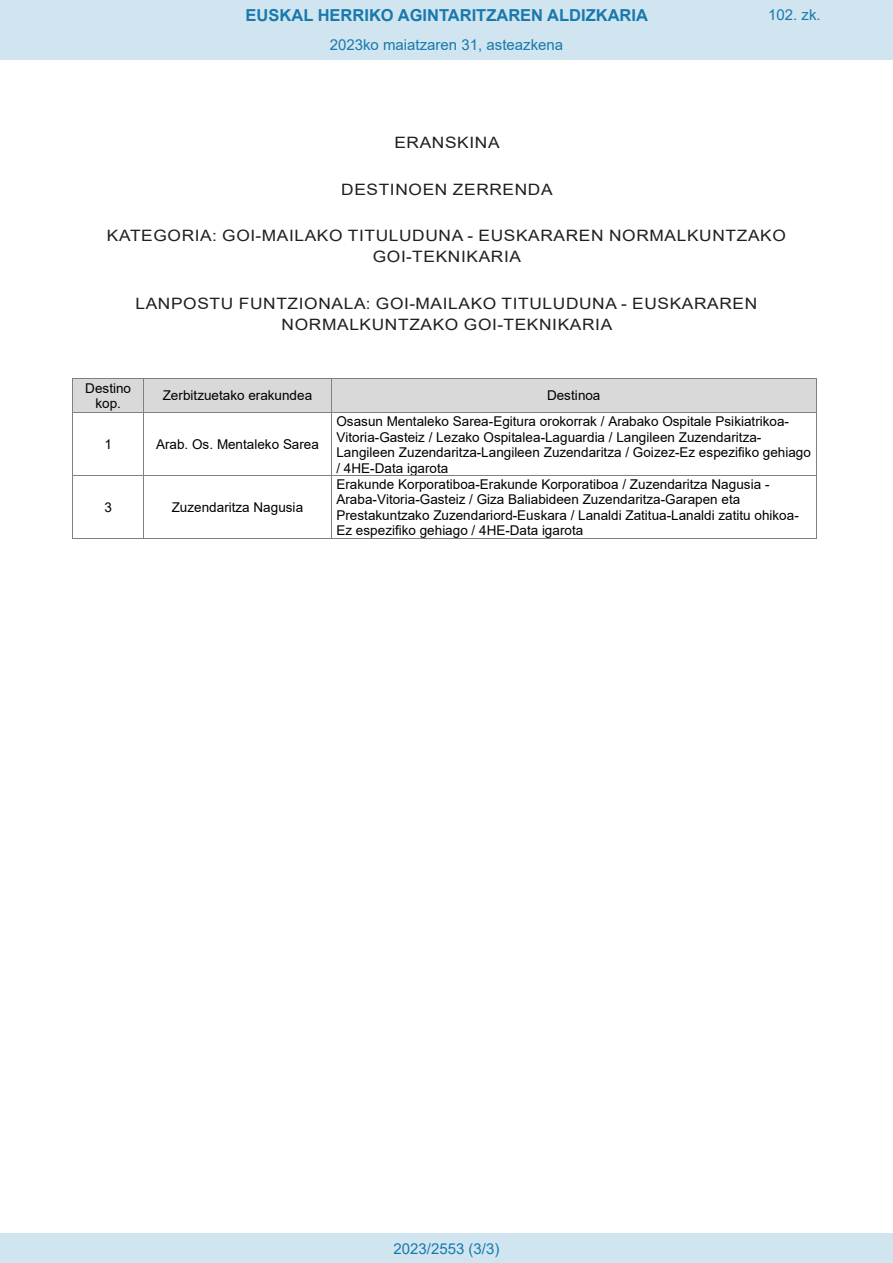
<style>
.page{position:relative;width:893px;height:1263px;background:#fff}
.page>*{position:absolute;margin:0;border:0;box-sizing:border-box;transform-origin:0 0}
.t1{font:700 16.5px "Arial";color:#1879ad}
.BOPVClave{font:15.6px/21px "Arial";letter-spacing:.035em;color:#231f20;text-align:center;scale:1.11 1}
.Paginacion_Centro{font:15px "Arial";color:#1879ad}
.t2{font:13.5px/15.6px "Arial";letter-spacing:.005em;color:#000}
</style>
<div class="page">
<div style="left:0;top:0;width:893px;height:60px;background:#d0e5f0"></div>
<div style="left:0;top:1233px;width:893px;height:30px;background:#d0e5f0"></div>
<div style="left:73px;top:379px;width:70px;height:34px;background:#d9d9d9"></div>
<div style="left:144px;top:379px;width:187px;height:34px;background:#d9d9d9"></div>
<div style="left:332px;top:379px;width:484px;height:34px;background:#d9d9d9"></div>
<hr style="left:73px;top:378px;width:70px;height:1px;background:#808080">
<hr style="left:144px;top:378px;width:187px;height:1px;background:#808080">
<hr style="left:332px;top:378px;width:484px;height:1px;background:#808080">
<hr style="left:72px;top:379px;width:1px;height:34px;background:#808080">
<hr style="left:143px;top:379px;width:1px;height:34px;background:#808080">
<hr style="left:331px;top:379px;width:1px;height:34px;background:#808080">
<hr style="left:816px;top:379px;width:1px;height:34px;background:#808080">
<hr style="left:73px;top:413px;width:70px;height:1px;background:#808080">
<hr style="left:144px;top:413px;width:187px;height:1px;background:#808080">
<hr style="left:332px;top:413px;width:484px;height:1px;background:#808080">
<hr style="left:72px;top:413px;width:1px;height:62px;background:#808080">
<hr style="left:143px;top:413px;width:1px;height:62px;background:#808080">
<hr style="left:331px;top:413px;width:1px;height:62px;background:#808080">
<hr style="left:816px;top:413px;width:1px;height:62px;background:#808080">
<hr style="left:73px;top:475px;width:70px;height:1px;background:#808080">
<hr style="left:144px;top:475px;width:187px;height:1px;background:#808080">
<hr style="left:332px;top:475px;width:484px;height:1px;background:#808080">
<hr style="left:72px;top:476px;width:1px;height:62px;background:#808080">
<hr style="left:73px;top:538px;width:70px;height:1px;background:#808080">
<hr style="left:143px;top:476px;width:1px;height:62px;background:#808080">
<hr style="left:144px;top:538px;width:187px;height:1px;background:#808080">
<hr style="left:331px;top:476px;width:1px;height:62px;background:#808080">
<hr style="left:332px;top:538px;width:484px;height:1px;background:#808080">
<hr style="left:816px;top:476px;width:1px;height:62px;background:#808080">
<p class="t1" style="left:246px;top:3px;width:404px">EUSKAL HERRIKO AGINTARITZAREN ALDIZKARIA</p>
<p class="Paginacion_Centro" style="left:330px;top:35px;width:235px">2023ko maiatzaren 31, asteazkena</p>
<p class="Paginacion_Centro" style="left:768px;top:5px;width:54px">102. zk.</p>
<p class="BOPVClave" style="left:394px;top:132px;width:96px">ERANSKINA</p>
<p class="BOPVClave" style="left:341px;top:179px;width:192px">DESTINOEN ZERRENDA</p>
<p class="BOPVClave" style="left:107px;top:225px;width:613px">KATEGORIA: GOI-MAILAKO TITULUDUNA - EUSKARAREN NORMALKUNTZAKO<br>GOI-TEKNIKARIA</p>
<p class="BOPVClave" style="left:135px;top:293px;width:562px">LANPOSTU FUNTZIONALA: GOI-MAILAKO TITULUDUNA - EUSKARAREN<br>NORMALKUNTZAKO GOI-TEKNIKARIA</p>
<p class="t2" style="left:85px;top:380px;width:47px;text-align:center">Destino kop.</p>
<p class="t2" style="left:163px;top:388px;width:151px">Zerbitzuetako erakundea</p>
<p class="t2" style="left:547px;top:388px;width:55px">Destinoa</p>
<p class="t2" style="left:104px;top:437px;width:9px">1</p>
<p class="t2" style="left:156px;top:437px;width:164px">Arab. Os. Mentaleko Sarea</p>
<p class="t2" style="left:336px;top:413px;width:476px">Osasun Mentaleko Sarea-Egitura orokorrak / Arabako Ospitale Psikiatrikoa-Vitoria-Gasteiz / Lezako Ospitalea-Laguardia / Langileen Zuzendaritza-Langileen Zuzendaritza-Langileen Zuzendaritza / Goizez-Ez espezifiko gehiago / 4HE-Data igarota</p>
<p class="t2" style="left:104px;top:499px;width:9px">3</p>
<p class="t2" style="left:172px;top:499px;width:133px">Zuzendaritza Nagusia</p>
<p class="t2" style="left:336px;top:476px;width:464px">Erakunde Korporatiboa-Erakunde Korporatiboa / Zuzendaritza Nagusia - Araba-Vitoria-Gasteiz / Giza Baliabideen Zuzendaritza-Garapen eta Prestakuntzako Zuzendariord-Euskara / Lanaldi Zatitua-Lanaldi zatitu ohikoa-Ez espezifiko gehiago / 4HE-Data igarota</p>
<p class="Paginacion_Centro" style="left:393px;top:1238px;width:107px">2023/2553 (3/3)</p>
</div>
